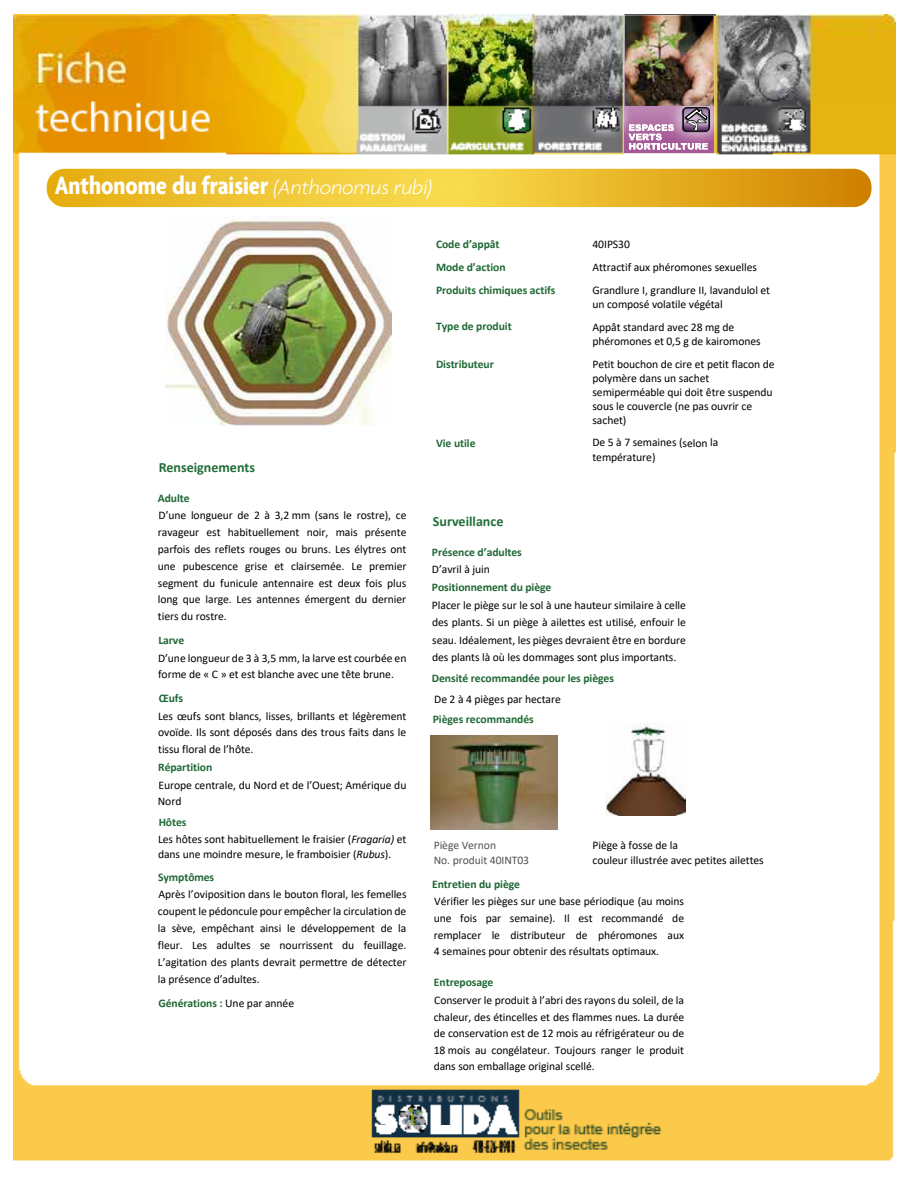
<style>
.page{position:relative;width:918px;height:1188px;background:#fff}
.page>*{position:absolute;margin:0;border:0;box-sizing:border-box;transform-origin:0 0}
.t1{font:700 condensed 27px "Agenda";color:#fff}
.t2{font:700 14.1px "Calibri";color:#206d37}
.t3{font:700 14.1px "Calibri";color:#206f38}
.t4{font:11.7px/16.8px "Calibri";letter-spacing:-.005em;color:#000}
.t5{font:700 11.7px "Calibri";letter-spacing:-.005em;color:#1f6734}
.t6{font:700 11.7px "Calibri";letter-spacing:-.005em;color:#206835}
.t7{font:700 11.7px "Calibri";letter-spacing:-.005em;color:#206935}
.t8{font:11.7px "Calibri";letter-spacing:-.005em;color:#515153}
.t9{font:700 11.7px "Calibri";letter-spacing:-.005em;color:#206a35}
.t10{font:700 11.7px "Calibri";letter-spacing:-.005em;color:#1d6533}
.t11{font:700 11.7px "Calibri";letter-spacing:-.005em;color:#1f6a35}
.t12{font:700 11.7px "Calibri";letter-spacing:-.01em;color:#206734}
.t13{font:700 11.7px "Calibri";letter-spacing:-.005em;color:#216a35}
.t14{font:11.7px "Calibri";letter-spacing:-.005em;color:#050405}
.s1{font-weight:300;font-style:italic;font-stretch:normal;font-size:21px}
.s2{font-weight:700;color:#206935}
.s3{font-style:italic}
.s4{font-weight:700;color:#206835}
.s5{font-weight:400;color:#000}
.s6{color:#050405}
</style>
<div class="page">
<img style="left:14px;top:15px;width:882px;height:1146px">
<svg style="left:47px;top:169px;width:824px;height:38px;background:#eab92b"></svg>
<img style="left:625px;top:15px;width:89px;height:36px">
<img style="left:625px;top:51px;width:89px;height:4px">
<img style="left:624px;top:55px;width:92px;height:102px">
<img style="left:165px;top:217px;width:227px;height:209px">
<img style="left:606px;top:724px;width:79px;height:91px">
<img style="left:430px;top:736px;width:127px;height:93px">
<h1 class="t1" style="left:55px;top:171px;width:379px">Anthonome du fraisier <span class="s1">(Anthonomus rubi)</span></h1>
<p class="t2" style="left:159px;top:457px;width:98px">Renseignements</p>
<p class="t5" style="left:158px;top:489px;width:33px">Adulte</p>
<p class="t4" style="left:158px;top:507px;width:250px;text-align:justify">D’une longueur de 2 à 3,2 mm (sans le rostre), ce ravageur est habituellement noir, mais présente parfois des reflets rouges ou bruns. Les élytres ont une pubescence grise et clairsemée. Le premier segment du funicule antennaire est deux fois plus long que large. Les antennes émergent du dernier tiers du rostre.</p>
<p class="t5" style="left:158px;top:632px;width:27px">Larve</p>
<p class="t4" style="left:158px;top:649px;width:250px">D’une longueur de 3 à 3,5 mm, la larve est courbée en forme de « C » et est blanche avec une tête brune.</p>
<p class="t10" style="left:159px;top:690px;width:26px">Œufs</p>
<p class="t4" style="left:158px;top:708px;width:250px;line-height:16.4px;text-align:justify">Les œufs sont blancs, lisses, brillants et légèrement ovoïde. Ils sont déposés dans des trous faits dans le tissu floral de l’hôte.</p>
<p class="t7" style="left:158px;top:759px;width:56px">Répartition</p>
<p class="t4" style="left:158px;top:776px;width:250px">Europe centrale, du Nord et de l’Ouest; Amérique du<br>Nord</p>
<p class="t4" style="left:158px;top:813px;width:250px;line-height:17.7px"><span class="s2">Hôtes<br></span>Les hôtes sont habituellement le fraisier (<span class="s3">Fragaria)</span> et</p>
<p class="t4" style="left:158px;top:842px;width:235px;line-height:23px">dans une moindre mesure, le framboisier (<span class="s3">Rubus</span>).<br><span class="s4">Symptômes</span></p>
<p class="t4" style="left:158px;top:886px;width:250px;text-align:justify">Après l’oviposition dans le bouton floral, les femelles coupent le pédoncule pour empêcher la circulation de la sève, empêchant ainsi le développement de la fleur. Les adultes se nourrissent du feuillage.<br>L’agitation des plants devrait permettre de détecter la présence d’adultes.</p>
<p class="t6" style="left:158px;top:995px;width:137px">Générations : <span class="s5">Une par année</span></p>
<p class="t12" style="left:436px;top:236px;width:65px">Code d’appât</p>
<p class="t14" style="left:593px;top:236px;width:39px">40IPS30</p>
<p class="t11" style="left:436px;top:259px;width:71px">Mode d’action</p>
<p class="t4" style="left:592px;top:258px;width:166px">Attractif aux <span class="s6">phéromones</span> sexuelles</p>
<p class="t6" style="left:436px;top:282px;width:121px">Produits chimiques actifs</p>
<p class="t4" style="left:592px;top:282px;width:179px;line-height:14.1px"><span class="s6">Grandlure</span> I, grandlure II, lavandulol et un composé volatile végétal</p>
<p class="t9" style="left:436px;top:318px;width:77px">Type de produit</p>
<p class="t4" style="left:592px;top:320px;width:170px;line-height:14.1px">Appât <span class="s6">standard</span> avec 28 mg de phéromones et 0,5 g de kairomones</p>
<p class="t9" style="left:436px;top:356px;width:59px">Distributeur</p>
<p class="t4" style="left:592px;top:357px;width:184px;line-height:14px">Petit bouchon de cire et petit flacon de polymère <span class="s6">dans</span> un sachet semiperméable qui doit être suspendu sous le couvercle (ne pas ouvrir ce sachet)</p>
<p class="t13" style="left:436px;top:435px;width:41px">Vie utile</p>
<p class="t4" style="left:592px;top:435px;width:127px;line-height:14.7px">De 5 à 7 semaines (selon la température)</p>
<p class="t3" style="left:433px;top:511px;width:72px">Surveillance</p>
<p class="t5" style="left:432px;top:544px;width:91px">Présence d’adultes</p>
<p class="t4" style="left:432px;top:561px;width:60px">D’avril à juin</p>
<p class="t5" style="left:432px;top:579px;width:121px">Positionnement du piège</p>
<p class="t4" style="left:432px;top:596px;width:256px;line-height:17.4px;text-align:justify">Placer le piège sur le sol à une hauteur similaire à celle des plants. Si un piège à ailettes est utilisé, enfouir le seau. Idéalement, les pièges devraient être en bordure des plants là où les dommages sont plus importants.</p>
<p class="t5" style="left:432px;top:670px;width:184px">Densité recommandée pour les pièges</p>
<p class="t4" style="left:434px;top:691px;width:128px">De 2 à 4 pièges par hectare</p>
<p class="t7" style="left:433px;top:711px;width:102px">Pièges recommandés</p>
<p class="t8" style="left:434px;top:837px;width:64px">Piège Vernon</p>
<p class="t4" style="left:593px;top:837px;width:87px">Piège à fosse de la</p>
<p class="t8" style="left:434px;top:852px;width:97px">No. produit 40INT03</p>
<p class="t4" style="left:593px;top:851px;width:173px">couleur illustrée avec petites ailettes</p>
<p class="t10" style="left:432px;top:876px;width:89px">Entretien du piège</p>
<p class="t4" style="left:434px;top:893px;width:252px;text-align:justify">Vérifier les pièges sur une base périodique (au moins une fois par semaine). Il est recommandé de remplacer le distributeur de phéromones aux 4 semaines pour obtenir des résultats optimaux.</p>
<p class="t5" style="left:434px;top:974px;width:61px">Entreposage</p>
<p class="t4" style="left:434px;top:991px;width:252px;text-align:justify">Conserver le produit à l’abri des rayons du soleil, de la chaleur, des étincelles et des flammes nues. La durée de conservation est de 12 mois au réfrigérateur ou de 18 mois au congélateur. Toujours ranger le produit dans son emballage original scellé.</p>
</div>
